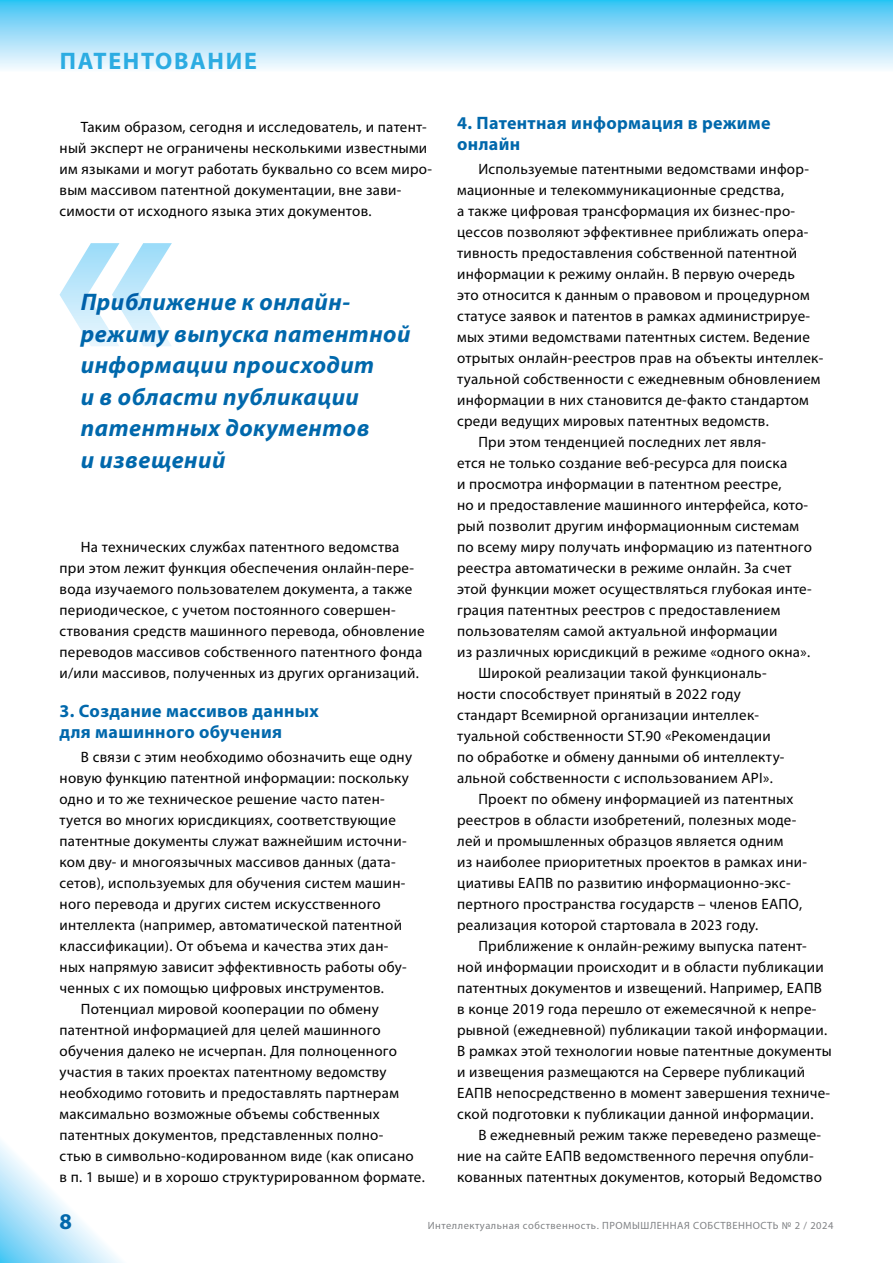
<style>
.page{position:relative;width:893px;height:1263px;background:#fff}
.page>*{position:absolute;margin:0;border:0;box-sizing:border-box;transform-origin:0 0}
.t1{font:italic 700 24px/31.5px "Myriad Pro";letter-spacing:.02em;color:#0068ac}
.t2{font:700 24px "Myriad Pro";letter-spacing:.07em;color:#2cace2}
.t3{font:700 22.5px "Myriad Pro";color:#0068ac}
.t4{font:700 18px/21px "Myriad Pro";letter-spacing:.02em;color:#0068ac}
.t5{font:15px/21px "Myriad Pro";letter-spacing:.02em;color:#000}
.t6{font:10.5px "Myriad Pro";letter-spacing:.05em;color:#808285}
</style>
<div class="page">
<svg style="left:0;top:1141px;width:122px;height:122px"></svg>
<div style="left:0;top:0;width:893px;height:72px;background:linear-gradient(to bottom,#3ec3f4,#fdfbff)"></div>
<svg style="left:60px;top:243px;width:112px;height:103px"></svg>
<h1 class="t2" style="left:60px;top:45px;width:199px">ПАТЕНТОВАНИЕ</h1>
<p class="t5" style="left:60px;top:116px;width:374px;text-indent:21px">Таким образом, сегодня и исследователь, и патент&shy;ный эксперт не ограничены несколькими известными им языками и могут работать буквально со всем миро&shy;вым массивом патентной документации, вне зави&shy;симости от исходного языка этих документов.</p>
<h1 class="t1" style="left:81px;top:286px;width:331px">Приближение к онлайн&shy;режиму выпуска патентной информации происходит<br>и в области публикации патентных документов<br>и извещений</h1>
<p class="t5" style="left:60px;top:536px;width:366px;text-indent:21px">На технических службах патентного ведомства при этом лежит функция обеспечения онлайн-пере&shy;вода изучаемого пользователем документа, а также периодическое, с учетом постоянного совершен&shy;ствования средств машинного перевода, обновление переводов массивов собственного патентного фонда и/или массивов, полученных из других организаций.</p>
<p class="t4" style="left:60px;top:700px;width:261px">3. Создание массивов данных для машинного обучения</p>
<p class="t5" style="left:81px;top:746px;width:333px">В связи с этим необходимо обозначить еще одну</p>
<p class="t5" style="left:60px;top:767px;width:351px">новую функцию патентной информации: поскольку</p>
<p class="t5" style="left:60px;top:788px;width:327px">одно и то же техническое решение часто патен-</p>
<p class="t5" style="left:60px;top:809px;width:338px">туется во многих юрисдикциях, соответствующие</p>
<p class="t5" style="left:60px;top:830px;width:349px">патентные документы служат важнейшим источни-</p>
<p class="t5" style="left:60px;top:851px;width:338px">ком дву- и многоязычных массивов данных (дата-</p>
<p class="t5" style="left:60px;top:872px;width:347px">сетов), используемых для обучения систем машин-</p>
<p class="t5" style="left:60px;top:893px;width:323px">ного перевода и других систем искусственного</p>
<p class="t5" style="left:60px;top:914px;width:344px">интеллекта (например, автоматической патентной</p>
<p class="t5" style="left:60px;top:935px;width:330px">классификации). От объема и качества этих дан-</p>
<p class="t5" style="left:60px;top:956px;width:349px">ных напрямую зависит эффективность работы обу-</p>
<p class="t5" style="left:60px;top:977px;width:326px">ченных с их помощью цифровых инструментов.</p>
<p class="t5" style="left:81px;top:998px;width:299px">Потенциал мировой кооперации по обмену</p>
<p class="t5" style="left:60px;top:1019px;width:323px">патентной информацией для целей машинного</p>
<p class="t5" style="left:60px;top:1040px;width:339px">обучения далеко не исчерпан. Для полноценного</p>
<p class="t5" style="left:60px;top:1061px;width:329px">участия в таких проектах патентному ведомству</p>
<p class="t5" style="left:60px;top:1082px;width:341px">необходимо готовить и предоставлять партнерам</p>
<p class="t5" style="left:60px;top:1103px;width:322px">максимально возможные объемы собственных</p>
<p class="t5" style="left:60px;top:1124px;width:325px">патентных документов, представленных полно-</p>
<p class="t5" style="left:60px;top:1145px;width:356px">стью в символьно-кодированном виде (как описано</p>
<p class="t5" style="left:60px;top:1166px;width:367px">в п. 1 выше) и в хорошо структурированном формате.</p>
<p class="t4" style="left:457px;top:111px;width:315px">4. Патентная информация в режиме онлайн</p>
<p class="t5" style="left:478px;top:158px;width:332px">Используемые патентными ведомствами инфор-</p>
<p class="t5" style="left:457px;top:179px;width:328px">мационные и телекоммуникационные средства,</p>
<p class="t5" style="left:457px;top:200px;width:340px">а также цифровая трансформация их бизнес-про-</p>
<p class="t5" style="left:457px;top:221px;width:353px">цессов позволяют эффективнее приближать опера-</p>
<p class="t5" style="left:457px;top:242px;width:342px">тивность предоставления собственной патентной</p>
<p class="t5" style="left:457px;top:263px;width:339px">информации к режиму онлайн. В первую очередь</p>
<p class="t5" style="left:457px;top:284px;width:354px">это относится к данным о правовом и процедурном</p>
<p class="t5" style="left:457px;top:305px;width:355px">статусе заявок и патентов в рамках администрируе-</p>
<p class="t5" style="left:457px;top:326px;width:354px">мых этими ведомствами патентных систем. Ведение</p>
<p class="t5" style="left:457px;top:347px;width:368px">отрытых онлайн-реестров прав на объекты интеллек-</p>
<p class="t5" style="left:457px;top:368px;width:365px">туальной собственности с ежедневным обновлением</p>
<p class="t5" style="left:457px;top:389px;width:353px">информации в них становится де-факто стандартом</p>
<p class="t5" style="left:457px;top:410px;width:313px">среди ведущих мировых патентных ведомств.</p>
<p class="t5" style="left:478px;top:431px;width:289px">При этом тенденцией последних лет явля-</p>
<p class="t5" style="left:457px;top:452px;width:332px">ется не только создание веб-ресурса для поиска</p>
<p class="t5" style="left:457px;top:473px;width:326px">и просмотра информации в патентном реестре,</p>
<p class="t5" style="left:457px;top:494px;width:352px">но и предоставление машинного интерфейса, кото-</p>
<p class="t5" style="left:457px;top:515px;width:343px">рый позволит другим информационным системам</p>
<p class="t5" style="left:457px;top:536px;width:356px">по всему миру получать информацию из патентного</p>
<p class="t5" style="left:457px;top:557px;width:336px">реестра автоматически в режиме онлайн. За счет</p>
<p class="t5" style="left:457px;top:578px;width:356px">этой функции может осуществляться глубокая инте-</p>
<p class="t5" style="left:457px;top:599px;width:325px">грация патентных реестров с предоставлением</p>
<p class="t5" style="left:457px;top:620px;width:322px">пользователям самой актуальной информации</p>
<p class="t5" style="left:457px;top:641px;width:355px">из различных юрисдикций в режиме «одного окна».</p>
<p class="t5" style="left:478px;top:662px;width:290px">Широкой реализации такой функциональ-</p>
<p class="t5" style="left:457px;top:683px;width:285px">ности способствует принятый в 2022 году</p>
<p class="t5" style="left:457px;top:704px;width:303px">стандарт Всемирной организации интеллек-</p>
<p class="t5" style="left:457px;top:725px;width:315px">туальной собственности ST.90 «Рекомендации</p>
<p class="t5" style="left:457px;top:746px;width:329px">по обработке и обмену данными об интеллекту-</p>
<p class="t5" style="left:457px;top:767px;width:317px">альной собственности с использованием API».</p>
<p class="t5" style="left:478px;top:788px;width:316px">Проект по обмену информацией из патентных</p>
<p class="t5" style="left:457px;top:809px;width:341px">реестров в области изобретений, полезных моде-</p>
<p class="t5" style="left:457px;top:830px;width:328px">лей и промышленных образцов является одним</p>
<p class="t5" style="left:457px;top:851px;width:351px">из наиболее приоритетных проектов в рамках ини-</p>
<p class="t5" style="left:457px;top:872px;width:335px">циативы ЕАПВ по развитию информационно-экс-</p>
<p class="t5" style="left:457px;top:893px;width:347px">пертного пространства государств – членов ЕАПО,</p>
<p class="t5" style="left:457px;top:914px;width:303px">реализация которой стартовала в 2023 году.</p>
<p class="t5" style="left:478px;top:935px;width:330px">Приближение к онлайн-режиму выпуска патент-</p>
<p class="t5" style="left:457px;top:956px;width:368px">ной информации происходит и в области публикации</p>
<p class="t5" style="left:457px;top:977px;width:366px">патентных документов и извещений. Например, ЕАПВ</p>
<p class="t5" style="left:457px;top:998px;width:361px">в конце 2019 года перешло от ежемесячной к непре-</p>
<p class="t5" style="left:457px;top:1019px;width:372px">рывной (ежедневной) публикации такой информации.</p>
<p class="t5" style="left:457px;top:1040px;width:376px">В рамках этой технологии новые патентные документы</p>
<p class="t5" style="left:457px;top:1061px;width:349px">и извещения размещаются на Сервере публикаций</p>
<p class="t5" style="left:457px;top:1082px;width:374px">ЕАПВ непосредственно в момент завершения техниче-</p>
<p class="t5" style="left:457px;top:1103px;width:358px">ской подготовки к публикации данной информации.</p>
<p class="t5" style="left:478px;top:1124px;width:344px">В ежедневный режим также переведено размеще-</p>
<p class="t5" style="left:457px;top:1145px;width:358px">ние на сайте ЕАПВ ведомственного перечня опубли-</p>
<p class="t5" style="left:457px;top:1166px;width:366px">кованных патентных документов, который Ведомство</p>
<h2 class="t3" style="left:60px;top:1206px;width:14px">8</h2>
<p class="t6" style="left:428px;top:1219px;width:407px">Интеллектуальная собственность. ПРОМЫШЛЕННАЯ СОБСТВЕННОСТЬ № 2 / 2024</p>
</div>
